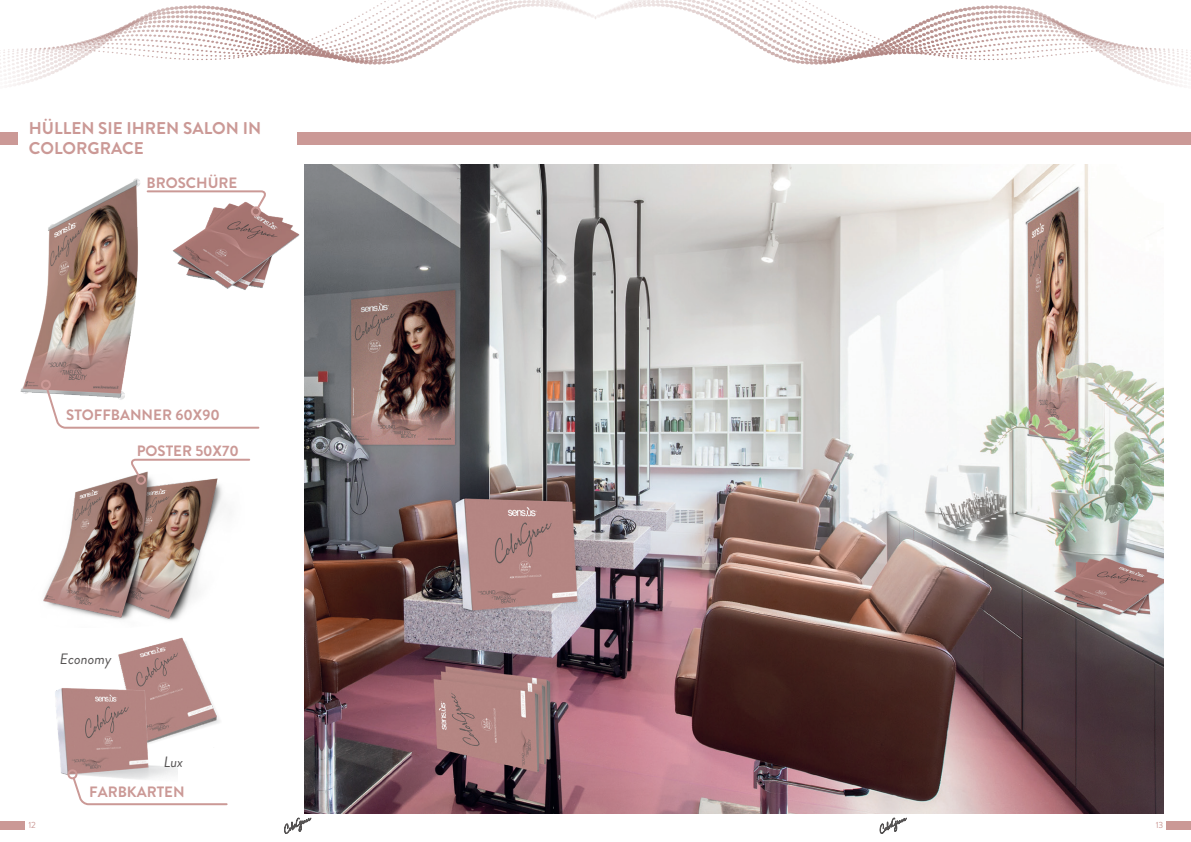
<style>
.page{position:relative;width:1191px;height:842px;background:#fff}
.page>*{position:absolute;margin:0;border:0;box-sizing:border-box;transform-origin:0 0}
.t1{font:700 17px/20.4px "Brandon Grotesque";color:#cb9996}
.t2{font:700 15px "Brandon Grotesque";color:#cb9996}
.t3{font:italic 15px "Brandon Grotesque";color:#555353}
.t4{font:9px "Brandon Grotesque";color:#cb9996}
</style>
<div class="page">
<div style="left:0;top:821px;width:25px;height:9px;background:#cb9996"></div>
<div style="left:1166px;top:821px;width:25px;height:9px;background:#cb9996"></div>
<svg style="left:0;top:0;width:570px;height:62px"></svg>
<svg style="left:620px;top:0;width:571px;height:62px"></svg>
<svg style="left:880px;top:818px;width:26px;height:15px"></svg>
<svg style="left:284px;top:818px;width:27px;height:15px"></svg>
<img style="left:172px;top:193px;width:133px;height:101px">
<img style="left:118px;top:637px;width:102px;height:98px">
<img style="left:55px;top:677px;width:123px;height:102px">
<img style="left:20px;top:178px;width:120px;height:216px">
<img style="left:43px;top:476px;width:179px;height:145px">
<svg style="left:146px;top:190px;width:120px;height:21px"></svg>
<div style="left:251px;top:206px;width:10px;height:10px;border:2px solid #cb9996;border-radius:50%"></div>
<svg style="left:45px;top:386px;width:215px;height:43px"></svg>
<div style="left:41px;top:380px;width:10px;height:10px;border:2px solid #cb9996;border-radius:50%"></div>
<svg style="left:71px;top:776px;width:157px;height:30px"></svg>
<div style="left:67px;top:769px;width:10px;height:10px;border:2px solid #cb9996;border-radius:50%"></div>
<svg style="left:130px;top:458px;width:121px;height:21px"></svg>
<div style="left:136px;top:475px;width:10px;height:10px;border:2px solid #cb9996;border-radius:50%"></div>
<img style="left:305px;top:165px;width:858px;height:648px">
<div style="left:298px;top:132px;width:893px;height:13px;background:#cb9996"></div>
<div style="left:0;top:132px;width:18px;height:13px;background:#cb9996"></div>
<p class="t1" style="left:29px;top:118px;width:234px">HÜLLEN SIE IHREN SALON IN<br>COLORGRACE</p>
<p class="t2" style="left:147px;top:172px;width:92px">BROSCHÜRE</p>
<p class="t2" style="left:66px;top:405px;width:155px">STOFFBANNER 60X90</p>
<p class="t2" style="left:137px;top:440px;width:104px">POSTER 50X70</p>
<p class="t3" style="left:60px;top:648px;width:53px">Economy</p>
<p class="t3" style="left:164px;top:751px;width:21px">Lux</p>
<p class="t2" style="left:89px;top:781px;width:97px">FARBKARTEN</p>
<p class="t4" style="left:28px;top:818px;width:9px">12</p>
<p class="t4" style="left:1155px;top:818px;width:9px">13</p>
</div>
